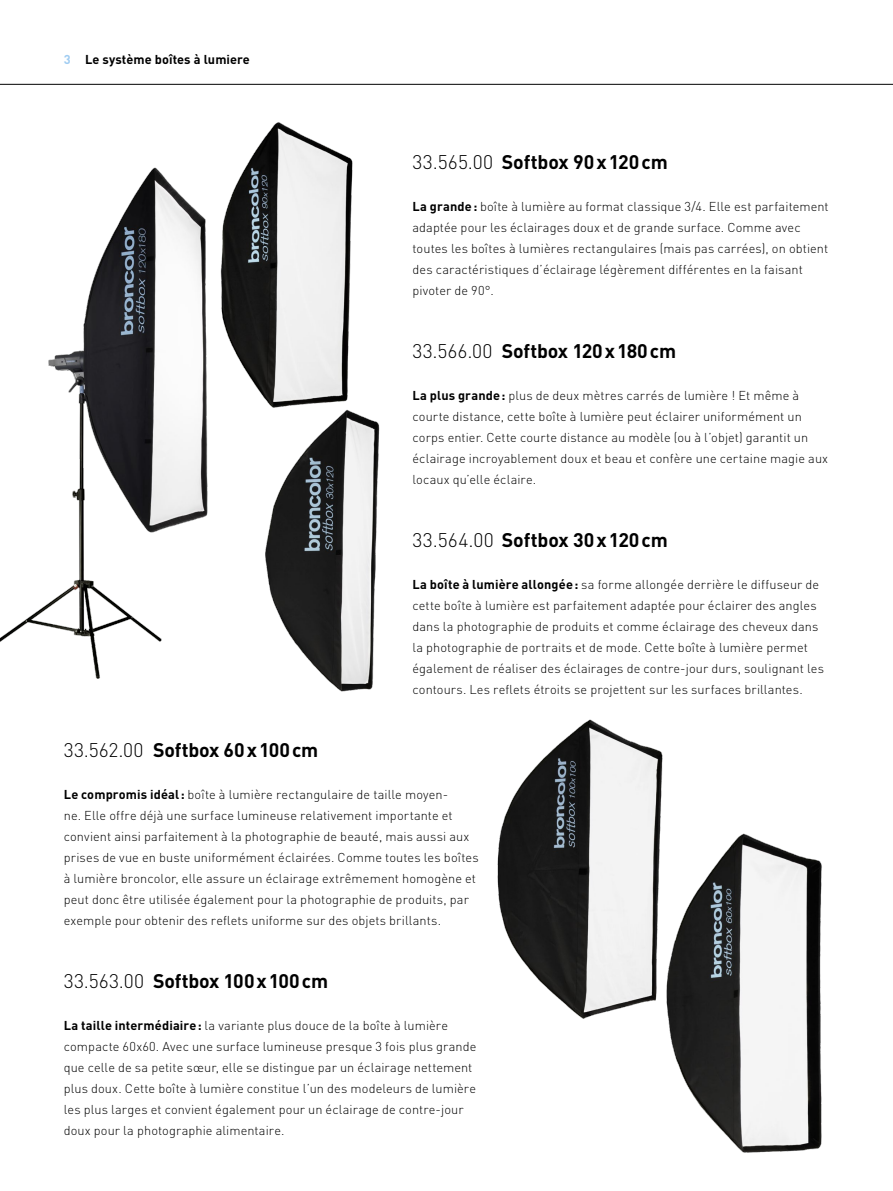
<style>
.page{position:relative;width:893px;height:1191px;background:#fff}
.page>*{position:absolute;margin:0;border:0;box-sizing:border-box;transform-origin:0 0}
.t1{font:700 19.5px "DIN";letter-spacing:-.005em;color:#000}
.t2{font:300 12.75px/21px "DIN";letter-spacing:.01em;color:#000}
.t3{font:700 12.75px "DIN";letter-spacing:.005em;color:#000}
.s1{color:#a1cdf2}
.s2{font-weight:300}
.s3{font-weight:700}
</style>
<div class="page">
<hr style="left:0;top:84px;width:893px;height:1px;background:#000">
<img style="left:232px;top:122px;width:121px;height:284px">
<img style="left:0;top:167px;width:232px;height:512px">
<img style="left:265px;top:406px;width:115px;height:286px">
<img style="left:669px;top:833px;width:153px;height:320px">
<img style="left:497px;top:719px;width:177px;height:309px">
<p class="t3" style="left:64px;top:51px;width:188px"><span class="s1">3</span> Le système boîtes à lumiere</p>
<h1 class="t1" style="left:412px;top:149px;width:257px"><span class="s2">33.565.00</span> Softbox 90 x 120 cm</h1>
<p class="t2" style="left:412px;top:195px;width:418px"><span class="s3">La grande :</span> boîte à lumière au format classique 3/4. Elle est parfaitement adaptée pour les éclairages doux et de grande surface. Comme avec toutes les boîtes à lumières rectangulaires (mais pas carrées), on obtient des caractéristiques d’éclairage légèrement différentes en la faisant pivoter de 90°.</p>
<h1 class="t1" style="left:412px;top:338px;width:265px"><span class="s2">33.566.00</span> Softbox 120 x 180 cm</h1>
<p class="t2" style="left:412px;top:384px;width:417px"><span class="s3">La plus grande :</span> plus de deux mètres carrés de lumière ! Et même à courte distance, cette boîte à lumière peut éclairer uniformément un corps entier. Cette courte distance au modèle (ou à l’objet) garantit un éclairage incroyablement doux et beau et confère une certaine magie aux locaux qu’elle éclaire.</p>
<h1 class="t1" style="left:412px;top:527px;width:257px"><span class="s2">33.564.00</span> Softbox 30 x 120 cm</h1>
<p class="t2" style="left:412px;top:573px;width:413px"><span class="s3">La boîte à lumière allongée :</span> sa forme allongée derrière le diffuseur de cette boîte à lumière est parfaitement adaptée pour éclairer des angles dans la photographie de produits et comme éclairage des cheveux dans la photographie de portraits et de mode. Cette boîte à lumière permet également de réaliser des éclairages de contre-jour durs, soulignant les contours. Les reflets étroits se projettent sur les surfaces brillantes.</p>
<h1 class="t1" style="left:64px;top:737px;width:256px"><span class="s2">33.562.00</span> Softbox 60 x 100 cm</h1>
<p class="t2" style="left:64px;top:783px;width:416px"><span class="s3">Le compromis idéal :</span> boîte à lumière rectangulaire de taille moyen-<br>ne. Elle offre déjà une surface lumineuse relativement importante et convient ainsi parfaitement à la photographie de beauté, mais aussi aux prises de vue en buste uniformément éclairées. Comme toutes les boîtes à lumière broncolor, elle assure un éclairage extrêmement homogène et peut donc être utilisée également pour la photographie de produits, par exemple pour obtenir des reflets uniforme sur des objets brillants.</p>
<h1 class="t1" style="left:64px;top:968px;width:266px"><span class="s2">33.563.00</span> Softbox 100 x 100 cm</h1>
<p class="t2" style="left:64px;top:1014px;width:414px"><span class="s3">La taille intermédiaire :</span> la variante plus douce de la boîte à lumière compacte 60x60. Avec une surface lumineuse presque 3 fois plus grande que celle de sa petite sœur, elle se distingue par un éclairage nettement plus doux. Cette boîte à lumière constitue l’un des modeleurs de lumière les plus larges et convient également pour un éclairage de contre-jour doux pour la photographie alimentaire.</p>
</div>
